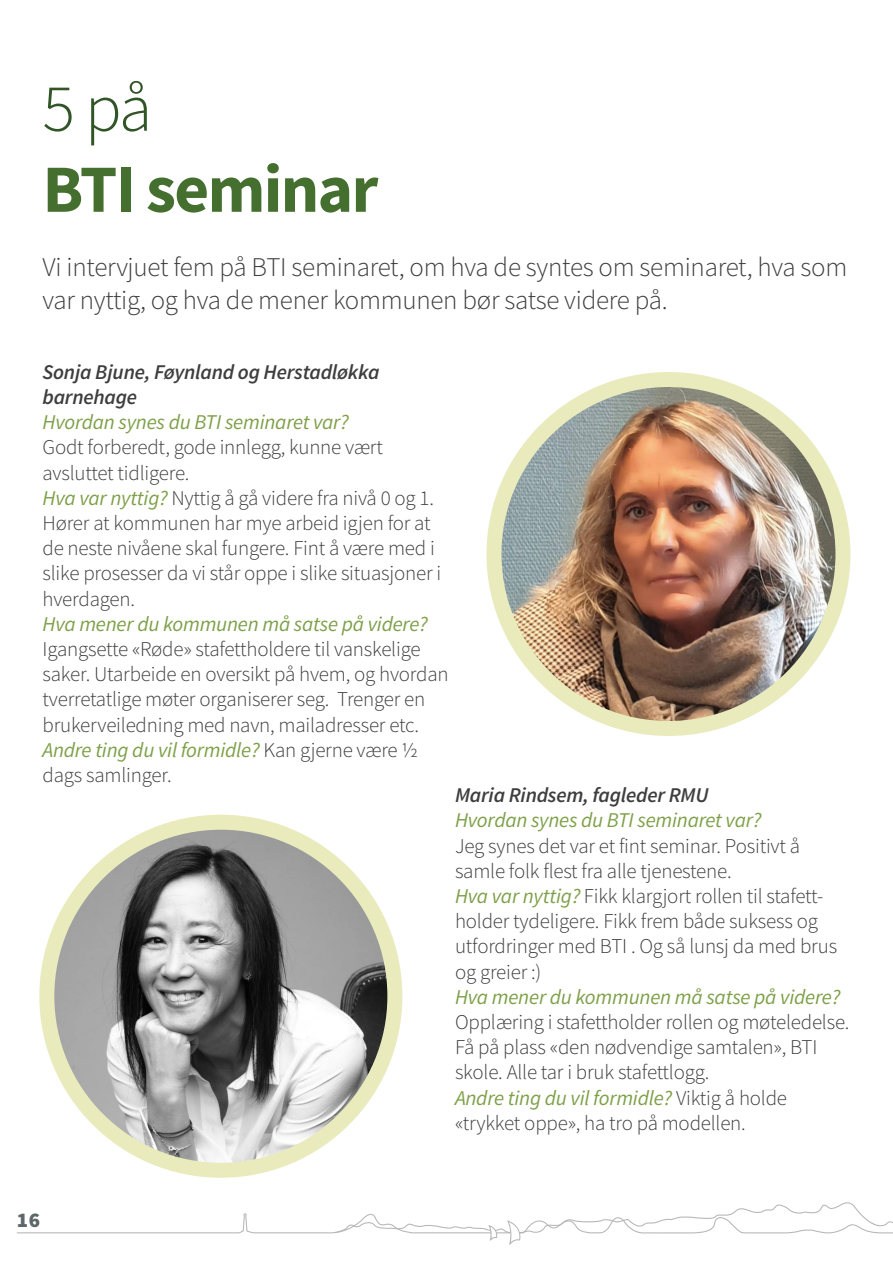
<style>
.page{position:relative;width:893px;height:1263px;background:#fff}
.page>*{position:absolute;margin:0;border:0;box-sizing:border-box;transform-origin:0 0}
.t1{font:700 67.5px "Source Sans Pro";letter-spacing:-.025em;color:#456f2f}
.t2{font:300 67.5px "Source Sans Pro";color:#315527}
.t3{font:300 27px/32.4px "Source Sans Pro";letter-spacing:-.01em;color:#3e3e3f}
.t4{font:300 21px/25.2px "Source Sans Pro";letter-spacing:-.01em;color:#3e3e3f}
.t5{font:italic 21px "Source Sans Pro";letter-spacing:-.01em;color:#7ea049}
.t6{font:italic 600 21px "Source Sans Pro";letter-spacing:-.01em;color:#3e3e3f}
.t7{font:900 21px "Source Sans Pro";color:#5e6769}
.s1{font-weight:400;font-style:italic;color:#7ea049}
.s2{font-weight:300;font-style:normal;color:#3e3e3f}
</style>
<div class="page">
<svg style="left:17px;top:1202px;width:876px;height:43px"></svg>
<img style="left:47px;top:822px;width:348px;height:348px;border-radius:174px">
<div style="left:39px;top:815px;width:363px;height:363px;border:15px solid #eaebbd;border-radius:50%"></div>
<img style="left:494px;top:379px;width:349px;height:349px;border-radius:174px">
<div style="left:486px;top:372px;width:364px;height:364px;border:15px solid #eaebbd;border-radius:50%"></div>
<p class="t2" style="left:43px;top:67px;width:111px">5 på</p>
<p class="t1" style="left:43px;top:144px;width:337px">BTI seminar</p>
<p class="t3" style="left:43px;top:251px;width:806px">Vi intervjuet fem på BTI seminaret, om hva de syntes om seminaret, hva som var nyttig, og hva de mener kommunen bør satse videre på.</p>
<p class="t6" style="left:43px;top:358px;width:338px">Sonja Bjune, Føynland og Herstadløkka</p>
<p class="t6" style="left:43px;top:383px;width:96px">barnehage</p>
<p class="t5" style="left:43px;top:409px;width:308px">Hvordan synes du BTI seminaret var?</p>
<p class="t4" style="left:43px;top:435px;width:342px">Godt forberedt, gode innlegg, kunne vært</p>
<p class="t4" style="left:43px;top:460px;width:149px">avsluttet tidligere.</p>
<p class="t4" style="left:43px;top:485px;width:400px"><span class="s1">Hva var nyttig?</span> Nyttig å gå videre fra nivå 0 og 1.<br>Hører at kommunen har mye arbeid igjen for at de neste nivåene skal fungere. Fint å være med i slike prosesser da vi står oppe i slike situasjoner i hverdagen.</p>
<p class="t5" style="left:43px;top:610px;width:387px">Hva mener du kommunen må satse på videre?</p>
<p class="t4" style="left:43px;top:636px;width:408px">Igangsette «Røde» stafettholdere til vanskelige saker. Utarbeide en oversikt på hvem, og hvordan tverretatlige møter organiserer seg. Trenger en brukerveiledning med navn, mailadresser etc.</p>
<p class="t4" style="left:43px;top:737px;width:377px"><span class="s1">Andre ting du vil formidle?</span> Kan gjerne være ½ dags samlinger.</p>
<p class="t6" style="left:455px;top:781px;width:255px">Maria Rindsem, fagleder RMU</p>
<p class="t5" style="left:455px;top:807px;width:308px">Hvordan synes du BTI seminaret var?</p>
<p class="t4" style="left:455px;top:833px;width:347px">Jeg synes det var et fint seminar. Positivt å</p>
<p class="t4" style="left:455px;top:858px;width:278px">samle folk flest fra alle tjenestene.</p>
<p class="t4" style="left:455px;top:883px;width:384px"><span class="s1">Hva var nyttig?</span> Fikk klargjort rollen til stafett&shy;holder tydeligere. Fikk frem både suksess og utfordringer med BTI . Og så lunsj da med brus og greier :)</p>
<p class="t5" style="left:455px;top:983px;width:387px">Hva mener du kommunen må satse på videre?</p>
<p class="t4" style="left:455px;top:1009px;width:396px">Opplæring i stafettholder rollen og møteledelse.<br>Få på plass «den nødvendige samtalen», BTI skole. Alle tar i bruk stafettlogg.</p>
<p class="t5" style="left:455px;top:1084px;width:334px">Andre ting du vil formidle? <span class="s2">Viktig å holde</span></p>
<p class="t4" style="left:455px;top:1110px;width:292px">«trykket oppe», ha tro på modellen.</p>
<p class="t7" style="left:17px;top:1205px;width:25px">16</p>
</div>
